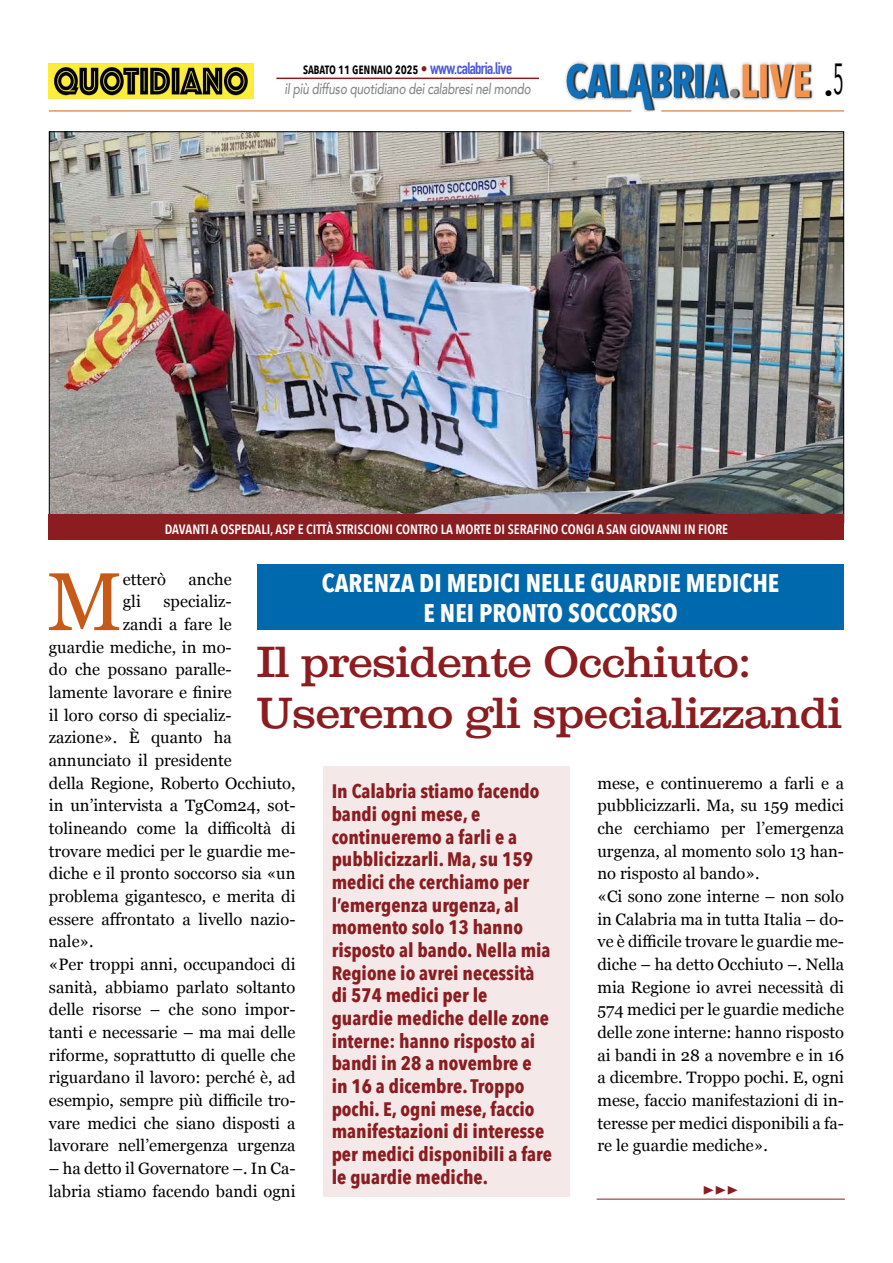
<style>
.page{position:relative;width:893px;height:1263px;background:#fff}
.page>*{position:absolute;margin:0;border:0;box-sizing:border-box;transform-origin:0 0}
.t1{font:81.9px "Georgia";color:#c85a19}
.t2{font:42px/51px "Clarxndon";color:#8b1c1f}
.t3{font:700 25.5px/30px "Avenir Next Condensed";color:#fff;text-align:center}
.t4{font:700 19.5px/22.6px "Avenir Next Condensed";color:#8b1c1f}
.t5{font:16.5px/22.6px "Georgia";color:#000}
.t6{font:16.5px "Avenir Next Condensed";color:#000}
.t7{font:italic 500 15px "Avenir";letter-spacing:-.02em;color:#878787;scale:.79 1}
.t8{font:600 15px "Avenir Next Condensed";letter-spacing:-.02em;color:#000;scale:.9 1}
.t9{font:600 13.5px "Avenir Next Condensed";color:#fff}
.t10{font:10.5px "Wingdings 3";color:#8b1c1f;scale:1.28 1}
.s1{font-family:"Avenir";font-weight:500;color:#8b1c1f}
.s2{font-family:"DIN Condensed";font-weight:700;font-size:16.5px;color:#4f5cd6}
</style>
<div class="page">
<img style="left:565px;top:61px;width:249px;height:51px">
<hr style="left:49px;top:111px;width:582px;height:1px;background:#c86419">
<hr style="left:661px;top:111px;width:183px;height:1px;background:#c86419">
<img style="left:49px;top:64px;width:205px;height:34px">
<hr style="left:276px;top:78px;width:263px;height:1px;background:#8b1c1f">
<div style="left:257px;top:564px;width:587px;height:66px;background:#0068ad"></div>
<img style="left:51px;top:133px;width:791px;height:381px">
<div style="left:49px;top:514px;width:795px;height:26px;background:#8b1c1f"></div>
<hr style="left:597px;top:1199px;width:248px;height:1px;background:#8b1c1f">
<div style="left:323px;top:766px;width:247px;height:430px;background:#f4e8e9"></div>
<p class="t8" style="left:303px;top:56px;width:234px">sabato 11 gennaio 2025 <span class="s1">•</span> <span class="s2">www.calabria.live</span></p>
<p class="t7" style="left:285px;top:80px;width:313px">il più diffuso quotidiano dei calabresi nel mondo</p>
<p class="t6" style="left:824px;top:79px;width:21px">•<sup>5</sup></p>
<p class="t9" style="left:165px;top:518px;width:565px">DAVANTI A OSPEDALI, ASP E CITTÀ STRISCIONI CONTRO LA MORTE DI SERAFINO CONGI A SAN GIOVANNI IN FIORE</p>
<h1 class="t1" style="left:47px;top:542px;width:77px">M</h1>
<p class="t5" style="left:123px;top:567px;width:44px">etterò</p>
<p class="t5" style="left:189px;top:567px;width:45px">anche</p>
<h3 class="t3" style="left:322px;top:568px;width:459px">CARENZA DI MEDICI NELLE GUARDIE MEDICHE<br>E NEI PRONTO SOCCORSO</h3>
<p class="t5" style="left:123px;top:590px;width:19px">gli</p>
<p class="t5" style="left:164px;top:590px;width:70px">specializ-</p>
<p class="t5" style="left:123px;top:612px;width:110px">zandi a fare le</p>
<p class="t5" style="left:49px;top:635px;width:184px">guardie mediche, in mo-</p>
<p class="t5" style="left:49px;top:658px;width:184px">do che possano paralle-</p>
<p class="t5" style="left:49px;top:680px;width:184px">lamente lavorare e finire</p>
<p class="t5" style="left:49px;top:703px;width:184px">il loro corso di specializ-</p>
<p class="t5" style="left:49px;top:726px;width:184px">zazione». È quanto ha</p>
<p class="t5" style="left:49px;top:748px;width:184px">annunciato il presidente</p>
<p class="t5" style="left:49px;top:771px;width:248px">della Regione, Roberto Occhiuto,</p>
<p class="t5" style="left:49px;top:794px;width:248px">in un’intervista a TgCom24, sot-</p>
<p class="t5" style="left:49px;top:816px;width:248px">tolineando come la difficoltà di</p>
<p class="t5" style="left:49px;top:839px;width:248px">trovare medici per le guardie me-</p>
<p class="t5" style="left:49px;top:862px;width:248px">diche e il pronto soccorso sia «un</p>
<p class="t5" style="left:49px;top:884px;width:248px">problema gigantesco, e merita di</p>
<p class="t5" style="left:49px;top:907px;width:248px">essere affrontato a livello nazio-</p>
<p class="t5" style="left:49px;top:930px;width:46px">nale».</p>
<p class="t5" style="left:49px;top:952px;width:248px">«Per troppi anni, occupandoci di</p>
<p class="t5" style="left:49px;top:975px;width:248px">sanità, abbiamo parlato soltanto</p>
<p class="t5" style="left:49px;top:997px;width:248px">delle risorse – che sono impor-</p>
<p class="t5" style="left:49px;top:1020px;width:248px">tanti e necessarie – ma mai delle</p>
<p class="t5" style="left:49px;top:1043px;width:248px">riforme, soprattutto di quelle che</p>
<p class="t5" style="left:49px;top:1065px;width:248px">riguardano il lavoro: perché è, ad</p>
<p class="t5" style="left:49px;top:1088px;width:248px">esempio, sempre più difficile tro-</p>
<p class="t5" style="left:49px;top:1111px;width:248px">vare medici che siano disposti a</p>
<p class="t5" style="left:49px;top:1133px;width:248px">lavorare nell’emergenza urgenza</p>
<p class="t5" style="left:49px;top:1156px;width:248px">– ha detto il Governatore –. In Ca&shy;labria stiamo facendo bandi ogni</p>
<h2 class="t2" style="left:257px;top:637px;width:586px">Il presidente Occhiuto:<br>Useremo gli specializzandi</h2>
<p class="t5" style="left:597px;top:771px;width:248px">mese, e continueremo a farli e a pubblicizzarli. Ma, su 159 medici che cerchiamo per l’emergenza urgenza, al momento solo 13 han&shy;no risposto al bando».<br>«Ci sono zone interne – non solo in Calabria ma in tutta Italia – do&shy;ve è difficile trovare le guardie me&shy;diche – ha detto Occhiuto –. Nella mia Regione io avrei necessità di<br>574 medici per le guardie mediche delle zone interne: hanno risposto ai bandi in 28 a novembre e in 16 a dicembre. Troppo pochi. E, ogni mese, faccio manifestazioni di in&shy;teresse per medici disponibili a fa&shy;re le guardie mediche».</p>
<p class="t4" style="left:332px;top:780px;width:222px">In Calabria stiamo facendo bandi ogni mese, e continueremo a farli e a pubblicizzarli. Ma, su 159 medici che cerchiamo per l’emergenza urgenza, al momento solo 13 hanno risposto al bando. Nella mia<br>Regione io avrei necessità di 574 medici per le guardie mediche delle zone interne: hanno risposto ai bandi in 28 a novembre e in 16 a dicembre. Troppo pochi. E, ogni mese, faccio manifestazioni di interesse per medici disponibili a fare le guardie mediche.</p>
<p class="t10" style="left:703px;top:1184px;width:29px">◆◆◆</p>
</div>
